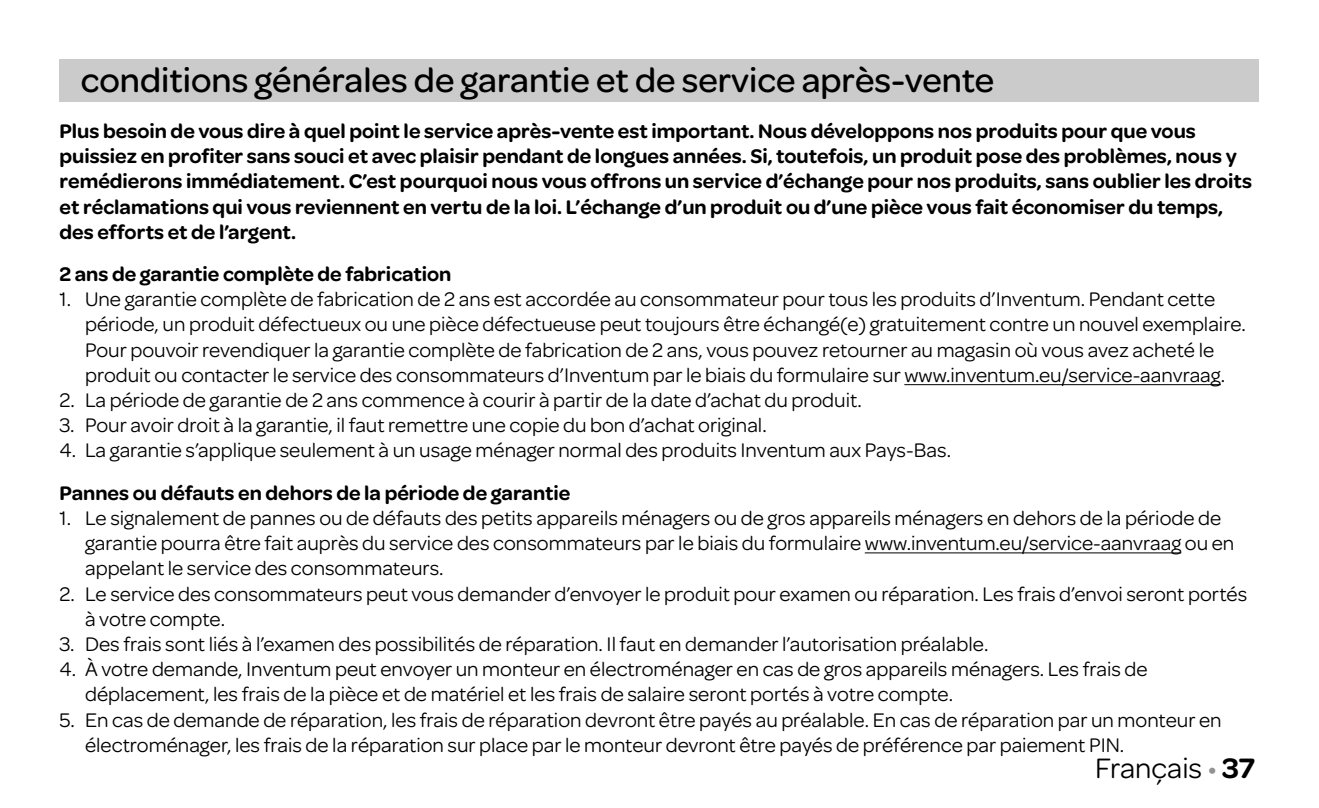
<style>
.page{position:relative;width:1319px;height:808px;background:#fff}
.page>*{position:absolute;margin:0;border:0;box-sizing:border-box;transform-origin:0 0}
.t1{font:500 36px "Omnes";color:#000}
.t2{font:30px "Omnes";color:#000}
.t3{font:21px/25.2px "Omnes";color:#000}
.t4{font:600 21px/25.2px "Omnes";color:#000}
.s1{color:#929292}
.s2{font-weight:600}
</style>
<div class="page">
<div style="left:60px;top:60px;width:1199px;height:42px;background:#cbcbcb"></div>
<hr style="left:904px;top:384px;width:316px;height:1px;background:#000">
<hr style="left:864px;top:552px;width:317px;height:1px;background:#000">
<h1 class="t1" style="left:81px;top:55px;width:914px">conditions générales de garantie et de service après-vente</h1>
<p class="t4" style="left:60px;top:117px;width:1193px">Plus besoin de vous dire à quel point le service après-vente est important. Nous développons nos produits pour que vous puissiez en profiter sans souci et avec plaisir pendant de longues années. Si, toutefois, un produit pose des problèmes, nous y remédierons immédiatement. C’est pourquoi nous vous offrons un service d’échange pour nos produits, sans oublier les droits et réclamations qui vous reviennent en vertu de la loi. L’échange d’un produit ou d’une pièce vous fait économiser du temps, des efforts et de l’argent.</p>
<p class="t4" style="left:60px;top:260px;width:393px">2 ans de garantie complète de fabrication</p>
<p class="t3" style="left:85px;top:285px;width:1162px;text-indent:-26px">1. Une garantie complète de fabrication de 2 ans est accordée au consommateur pour tous les produits d’Inventum. Pendant cette période, un produit défectueux ou une pièce défectueuse peut toujours être échangé(e) gratuitement contre un nouvel exemplaire.<br>Pour pouvoir revendiquer la garantie complète de fabrication de 2 ans, vous pouvez retourner au magasin où vous avez acheté le produit ou contacter le service des consommateurs d’Inventum par le biais du formulaire sur www.inventum.eu/service-aanvraag.</p>
<p class="t3" style="left:60px;top:386px;width:803px">2. La période de garantie de 2 ans commence à courir à partir de la date d’achat du produit.</p>
<p class="t3" style="left:60px;top:411px;width:708px">3. Pour avoir droit à la garantie, il faut remettre une copie du bon d’achat original.</p>
<p class="t3" style="left:60px;top:437px;width:892px">4. La garantie s’applique seulement à un usage ménager normal des produits Inventum aux Pays-Bas.</p>
<p class="t4" style="left:60px;top:479px;width:512px">Pannes ou défauts en dehors de la période de garantie</p>
<p class="t3" style="left:85px;top:504px;width:1150px;text-indent:-26px">1. Le signalement de pannes ou de défauts des petits appareils ménagers ou de gros appareils ménagers en dehors de la période de garantie pourra être fait auprès du service des consommateurs par le biais du formulaire www.inventum.eu/service-aanvraag ou en appelant le service des consommateurs.</p>
<p class="t3" style="left:85px;top:580px;width:1163px;text-indent:-26px">2. Le service des consommateurs peut vous demander d’envoyer le produit pour examen ou réparation. Les frais d’envoi seront portés à votre compte.</p>
<p class="t3" style="left:60px;top:630px;width:930px">3. Des frais sont liés à l’examen des possibilités de réparation. Il faut en demander l’autorisation préalable.</p>
<p class="t3" style="left:85px;top:655px;width:1063px;text-indent:-26px">4. À votre demande, Inventum peut envoyer un monteur en électroménager en cas de gros appareils ménagers. Les frais de déplacement, les frais de la pièce et de matériel et les frais de salaire seront portés à votre compte.</p>
<p class="t3" style="left:85px;top:706px;width:1137px;text-indent:-26px">5. En cas de demande de réparation, les frais de réparation devront être payés au préalable. En cas de réparation par un monteur en électroménager, les frais de la réparation sur place par le monteur devront être payés de préférence par paiement PIN.</p>
<h2 class="t2" style="left:1095px;top:748px;width:161px">Français <span class="s1">•</span> <span class="s2">37</span></h2>
</div>
